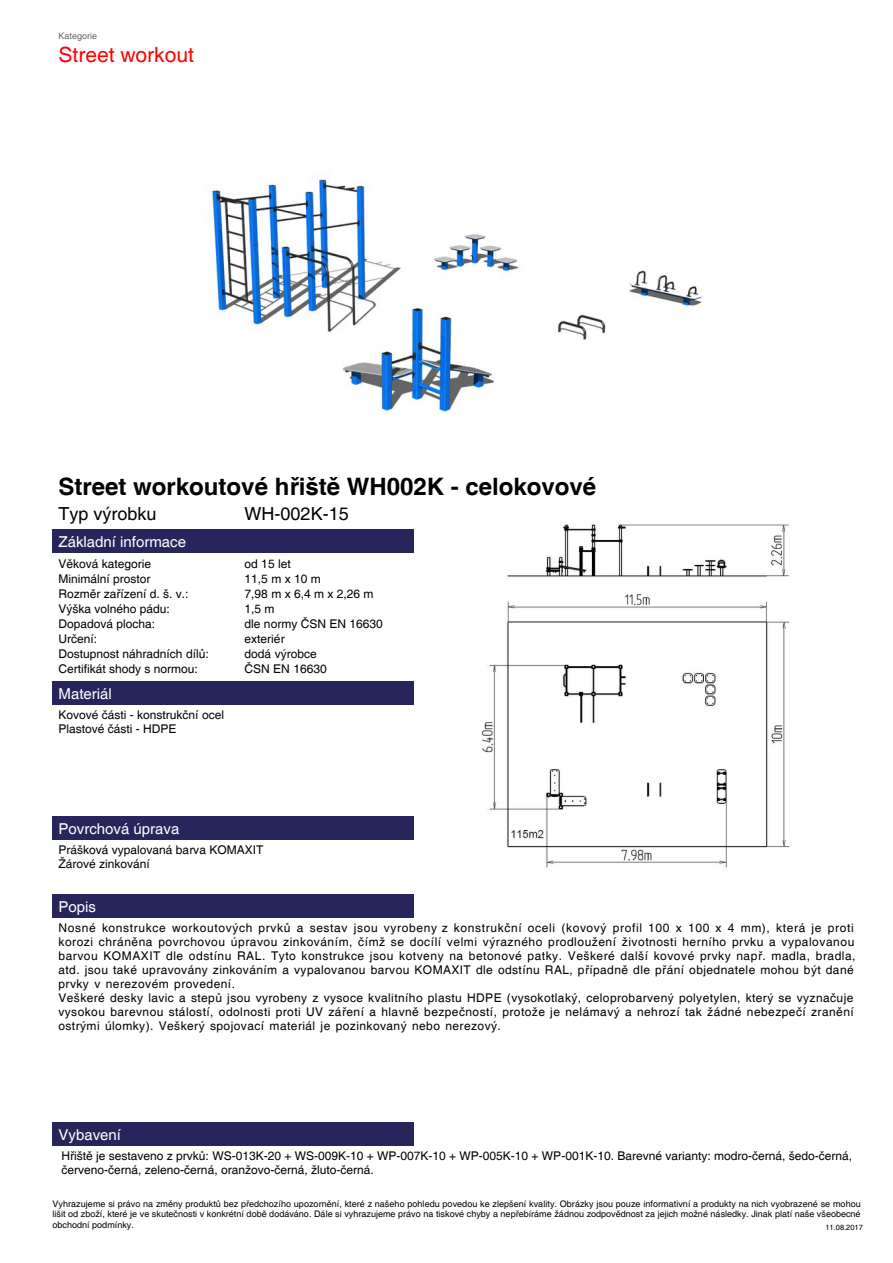
<style>
.page{position:relative;width:893px;height:1263px;background:#fff}
.page>*{position:absolute;margin:0;border:0;box-sizing:border-box;transform-origin:0 0}
.t1{font:700 24px "Helvetica";color:#000}
.t2{font:21px "Helvetica";color:#f00}
.t3{font:18px "Helvetica";color:#000}
.t4{font:15px "Helvetica";color:#fff}
.t5{font:12px/14px "Helvetica";letter-spacing:.035em;color:#000}
.t6{font:12px/15px "Helvetica";color:#000}
.t7{font:9px/10.4px "Helvetica";color:#000;text-align:justify}
.t8{font:9px "Helvetica";color:#666}
.t9{font:7.5px "Helvetica";color:#000}
</style>
<div class="page">
<div style="left:52px;top:894px;width:362px;height:24px;background:#28255d"></div>
<img style="left:204px;top:176px;width:499px;height:237px">
<img style="left:400px;top:524px;width:390px;height:344px">
<div style="left:52px;top:681px;width:362px;height:24px;background:#28255d"></div>
<div style="left:52px;top:816px;width:362px;height:24px;background:#28255d"></div>
<div style="left:52px;top:1122px;width:362px;height:24px;background:#28255d"></div>
<div style="left:52px;top:530px;width:362px;height:24px;background:#28255d"></div>
<p class="t8" style="left:58px;top:30px;width:40px">Kategorie</p>
<h2 class="t2" style="left:58px;top:43px;width:137px">Street workout</h2>
<h1 class="t1" style="left:58px;top:472px;width:539px">Street workoutové hřiště WH002K - celokovové</h1>
<h3 class="t3" style="left:59px;top:503px;width:100px">Typ výrobku</h3>
<h3 class="t3" style="left:244px;top:503px;width:106px">WH-002K-15</h3>
<p class="t4" style="left:58px;top:533px;width:129px">Základní informace</p>
<p class="t6" style="left:58px;top:557px;width:94px">Věková kategorie</p>
<p class="t5" style="left:244px;top:557px;width:48px">od 15 let</p>
<p class="t6" style="left:58px;top:572px;width:94px">Minimální prostor</p>
<p class="t5" style="left:244px;top:572px;width:78px">11,5 m x 10 m</p>
<p class="t6" style="left:58px;top:587px;width:132px">Rozměr zařízení d. š. v.:</p>
<p class="t5" style="left:244px;top:587px;width:130px">7,98 m x 6,4 m x 2,26 m</p>
<p class="t6" style="left:58px;top:602px;width:152px">Výška volného pádu:<br>Dopadová plocha:<br>Určení:<br>Dostupnost náhradních dílů:<br>Certifikát shody s normou:</p>
<p class="t6" style="left:244px;top:602px;width:140px">1,5 m<br>dle normy ČSN EN 16630 exteriér<br>dodá výrobce<br>ČSN EN 16630</p>
<p class="t4" style="left:58px;top:685px;width:55px">Materiál</p>
<p class="t6" style="left:58px;top:709px;width:167px;line-height:13.8px">Kovové části - konstrukční ocel<br>Plastové části - HDPE</p>
<p class="t4" style="left:58px;top:820px;width:122px">Povrchová úprava</p>
<p class="t6" style="left:58px;top:844px;width:206px;line-height:13.8px">Prášková vypalovaná barva KOMAXIT<br>Žárové zinkování</p>
<p class="t4" style="left:58px;top:898px;width:39px">Popis</p>
<p class="t5" style="left:58px;top:922px;width:798px">Nosné konstrukce workoutových prvků a sestav jsou vyrobeny z konstrukční oceli (kovový profil 100 x 100 x 4 mm), která je proti korozi chráněna povrchovou úpravou zinkováním, čímž se docílí velmi výrazného prodloužení životnosti herního prvku a vypalovanou barvou KOMAXIT dle odstínu RAL. Tyto konstrukce jsou kotveny na betonové patky. Veškeré další kovové prvky např. madla, bradla, atd. jsou také upravovány zinkováním a vypalovanou barvou KOMAXIT dle odstínu RAL, případně dle přání objednatele mohou být dané prvky v nerezovém provedení.<br>Veškeré desky lavic a stepů jsou vyrobeny z vysoce kvalitního plastu HDPE (vysokotlaký, celoprobarvený polyetylen, který se vyznačuje vysokou barevnou stálostí, odolnosti proti UV záření a hlavně bezpečností, protože je nelámavý a nehrozí tak žádné nebezpečí zranění ostrými úlomky). Veškerý spojovací materiál je pozinkovaný nebo nerezový.</p>
<p class="t4" style="left:58px;top:1126px;width:64px">Vybavení</p>
<p class="t6" style="left:62px;top:1150px;width:792px;line-height:13.8px">Hřiště je sestaveno z prvků: WS-013K-20 + WS-009K-10 + WP-007K-10 + WP-005K-10 + WP-001K-10. Barevné varianty: modro-černá, šedo-černá, červeno-černá, zeleno-černá, oranžovo-černá, žluto-černá.</p>
<p class="t7" style="left:52px;top:1199px;width:809px">Vyhrazujeme si právo na změny produktů bez předchozího upozornění, které z našeho pohledu povedou ke zlepšení kvality. Obrázky jsou pouze informativní a produkty na nich vyobrazené se mohou lišit od zboží, které je ve skutečnosti v konkrétní době dodáváno. Dále si vyhrazujeme právo na tiskové chyby a nepřebíráme žádnou zodpovědnost za jejich možné následky. Jinak platí naše všeobecné obchodní podmínky.</p>
<p class="t9" style="left:825px;top:1223px;width:39px">11.08.2017</p>
</div>
